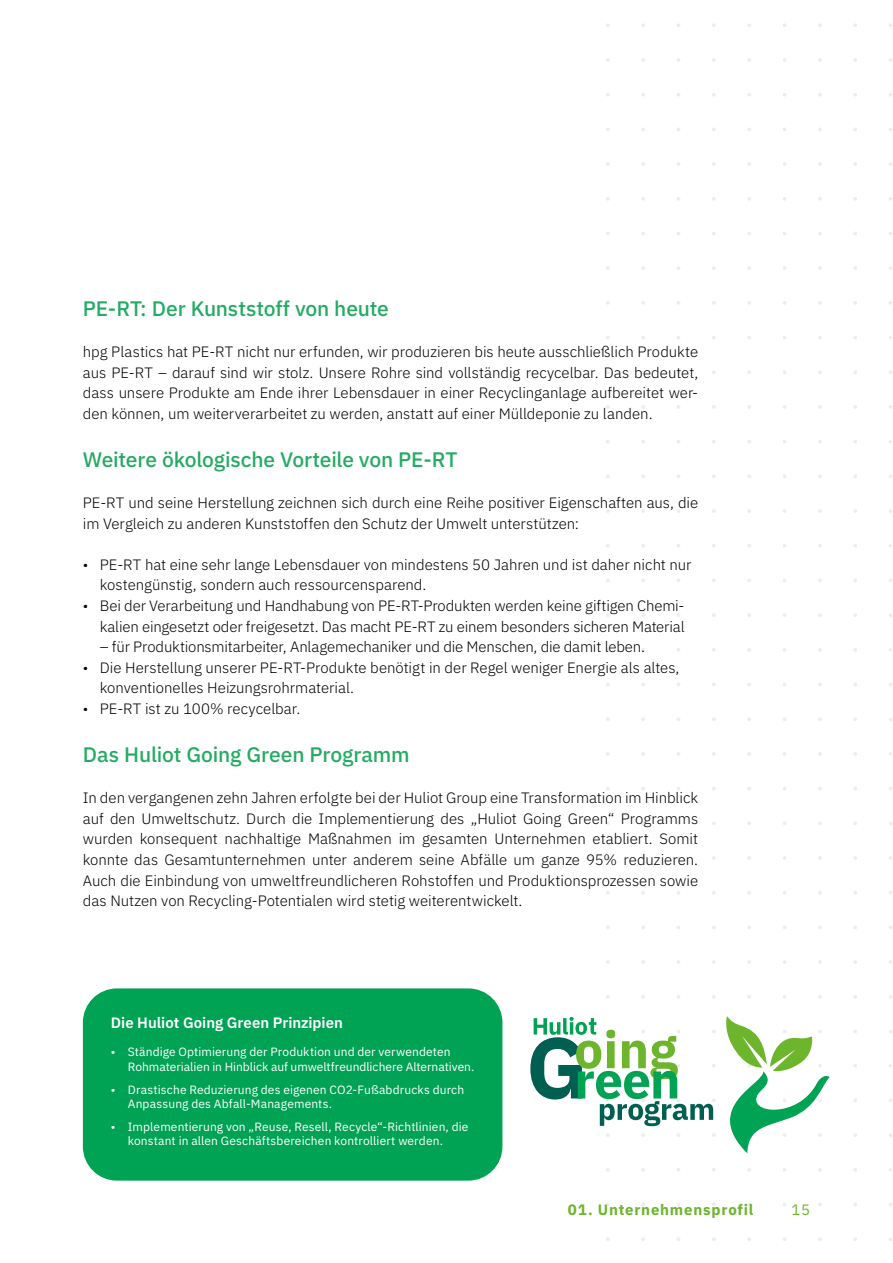
<style>
.page{position:relative;width:893px;height:1263px;background:#fff}
.page>*{position:absolute;margin:0;border:0;box-sizing:border-box;transform-origin:0 0}
.Grid_align{font:500 21px "IBM Plex Sans";letter-spacing:-.01em;color:#24ab63}
.Grid_align-2{font:300 15px/20.5px "IBM Plex Sans";letter-spacing:-.005em;color:#000}
.Grid_align-3{font:600 15px "IBM Plex Sans";color:#fff}
.t1{font:700 15px "IBM Plex Sans";letter-spacing:.055em;color:#6cb52d}
.t2{font:15px "IBM Plex Sans";color:#6cb52d}
.t3{font:12px/14.4px "IBM Plex Sans";letter-spacing:.01em;color:#fff}
</style>
<div class="page">
<svg style="left:641px;top:58px;width:4px;height:4px"></svg>
<svg style="left:712px;top:58px;width:4px;height:4px"></svg>
<svg style="left:606px;top:58px;width:4px;height:4px"></svg>
<svg style="left:747px;top:58px;width:4px;height:4px"></svg>
<svg style="left:712px;top:301px;width:4px;height:4px"></svg>
<svg style="left:606px;top:301px;width:4px;height:4px"></svg>
<svg style="left:712px;top:266px;width:4px;height:4px"></svg>
<svg style="left:641px;top:162px;width:4px;height:4px"></svg>
<svg style="left:712px;top:162px;width:4px;height:4px"></svg>
<svg style="left:606px;top:162px;width:4px;height:4px"></svg>
<svg style="left:641px;top:405px;width:4px;height:4px"></svg>
<svg style="left:712px;top:405px;width:4px;height:4px"></svg>
<svg style="left:606px;top:405px;width:4px;height:4px"></svg>
<svg style="left:818px;top:58px;width:4px;height:4px"></svg>
<svg style="left:818px;top:301px;width:4px;height:4px"></svg>
<svg style="left:818px;top:266px;width:4px;height:4px"></svg>
<svg style="left:818px;top:162px;width:4px;height:4px"></svg>
<svg style="left:818px;top:405px;width:4px;height:4px"></svg>
<svg style="left:641px;top:509px;width:4px;height:4px"></svg>
<svg style="left:712px;top:509px;width:4px;height:4px"></svg>
<svg style="left:606px;top:509px;width:4px;height:4px"></svg>
<svg style="left:712px;top:613px;width:4px;height:4px"></svg>
<svg style="left:606px;top:613px;width:4px;height:4px"></svg>
<svg style="left:641px;top:856px;width:4px;height:4px"></svg>
<svg style="left:712px;top:856px;width:4px;height:4px"></svg>
<svg style="left:606px;top:856px;width:4px;height:4px"></svg>
<svg style="left:712px;top:648px;width:4px;height:4px"></svg>
<svg style="left:606px;top:648px;width:4px;height:4px"></svg>
<svg style="left:641px;top:752px;width:4px;height:4px"></svg>
<svg style="left:712px;top:752px;width:4px;height:4px"></svg>
<svg style="left:606px;top:752px;width:4px;height:4px"></svg>
<svg style="left:712px;top:960px;width:4px;height:4px"></svg>
<svg style="left:606px;top:960px;width:4px;height:4px"></svg>
<svg style="left:818px;top:509px;width:4px;height:4px"></svg>
<svg style="left:818px;top:613px;width:4px;height:4px"></svg>
<svg style="left:818px;top:856px;width:4px;height:4px"></svg>
<svg style="left:818px;top:648px;width:4px;height:4px"></svg>
<svg style="left:818px;top:752px;width:4px;height:4px"></svg>
<svg style="left:818px;top:995px;width:4px;height:4px"></svg>
<svg style="left:818px;top:960px;width:4px;height:4px"></svg>
<svg style="left:606px;top:1133px;width:4px;height:4px"></svg>
<svg style="left:530px;top:1017px;width:111px;height:109px"></svg>
<svg style="left:641px;top:1030px;width:188px;height:123px"></svg>
<svg style="left:723px;top:1016px;width:91px;height:56px"></svg>
<div style="left:83px;top:988px;width:419px;height:192px;background:#00a254;border-radius:34px"></div>
<p class="Grid_align" style="left:83px;top:292px;width:307px">PE-RT: Der Kunststoff von heute</p>
<p class="Grid_align-2" style="left:83px;top:340px;width:617px;text-align:justify">hpg Plastics hat PE-RT nicht nur erfunden, wir produzieren bis heute ausschließlich Produkte aus PE-RT – darauf sind wir stolz. Unsere Rohre sind vollständig recycelbar. Das bedeutet, dass unsere Produkte am Ende ihrer Lebensdauer in einer Recyclinganlage aufbereitet wer&shy;den können, um weiterverarbeitet zu werden, anstatt auf einer Mülldeponie zu landen.</p>
<p class="Grid_align" style="left:83px;top:443px;width:376px">Weitere ökologische Vorteile von PE-RT</p>
<p class="Grid_align-2" style="left:83px;top:491px;width:617px">PE-RT und seine Herstellung zeichnen sich durch eine Reihe positiver Eigenschaften aus, die im Vergleich zu anderen Kunststoffen den Schutz der Umwelt unterstützen:</p>
<p class="Grid_align-2" style="left:100px;top:553px;width:593px;text-indent:-17px">• PE-RT hat eine sehr lange Lebensdauer von mindestens 50 Jahren und ist daher nicht nur kostengünstig, sondern auch ressourcensparend.</p>
<p class="Grid_align-2" style="left:83px;top:594px;width:603px;text-align:right">• Bei der Verarbeitung und Handhabung von PE-RT-Produkten werden keine giftigen Chemi&shy;kalien eingesetzt oder freigesetzt. Das macht PE-RT zu einem besonders sicheren Material</p>
<p class="Grid_align-2" style="left:100px;top:635px;width:547px">– für Produktionsmitarbeiter, Anlagemechaniker und die Menschen, die damit leben.</p>
<p class="Grid_align-2" style="left:100px;top:656px;width:581px;text-indent:-17px">• Die Herstellung unserer PE-RT-Produkte benötigt in der Regel weniger Energie als altes, konventionelles Heizungsrohrmaterial.</p>
<p class="Grid_align-2" style="left:83px;top:697px;width:219px">• PE-RT ist zu 100% recycelbar.</p>
<p class="Grid_align" style="left:83px;top:738px;width:328px">Das Huliot Going Green Programm</p>
<p class="Grid_align-2" style="left:83px;top:786px;width:617px;text-align:justify">In den vergangenen zehn Jahren erfolgte bei der Huliot Group eine Transformation im Hinblick auf den Umweltschutz. Durch die Implementierung des „Huliot Going Green“ Programms wurden konsequent nachhaltige Maßnahmen im gesamten Unternehmen etabliert. Somit konnte das Gesamtunternehmen unter anderem seine Abfälle um ganze 95% reduzieren.<br>Auch die Einbindung von umweltfreundlicheren Rohstoffen und Produktionsprozessen sowie das Nutzen von Recycling-Potentialen wird stetig weiterentwickelt.</p>
<p class="Grid_align-3" style="left:111px;top:1010px;width:234px">Die Huliot Going Green Prinzipien</p>
<p class="t3" style="left:128px;top:1044px;width:348px;text-indent:-17px">• Ständige Optimierung der Produktion und der verwendeten<br>Rohmaterialien in Hinblick auf umweltfreundlichere Alternativen.</p>
<p class="t3" style="left:128px;top:1081px;width:338px;text-indent:-17px">• Drastische Reduzierung des eigenen CO2-Fußabdrucks durch<br>Anpassung des Abfall-Managements.</p>
<p class="t3" style="left:128px;top:1118px;width:342px;text-indent:-17px">• Implementierung von „Reuse, Resell, Recycle“-Richtlinien, die konstant in allen Geschäftsbereichen kontrolliert werden.</p>
<p class="t1" style="left:568px;top:1198px;width:187px">01. Unternehmensprofil</p>
<p class="t2" style="left:791px;top:1198px;width:20px">15</p>
</div>
